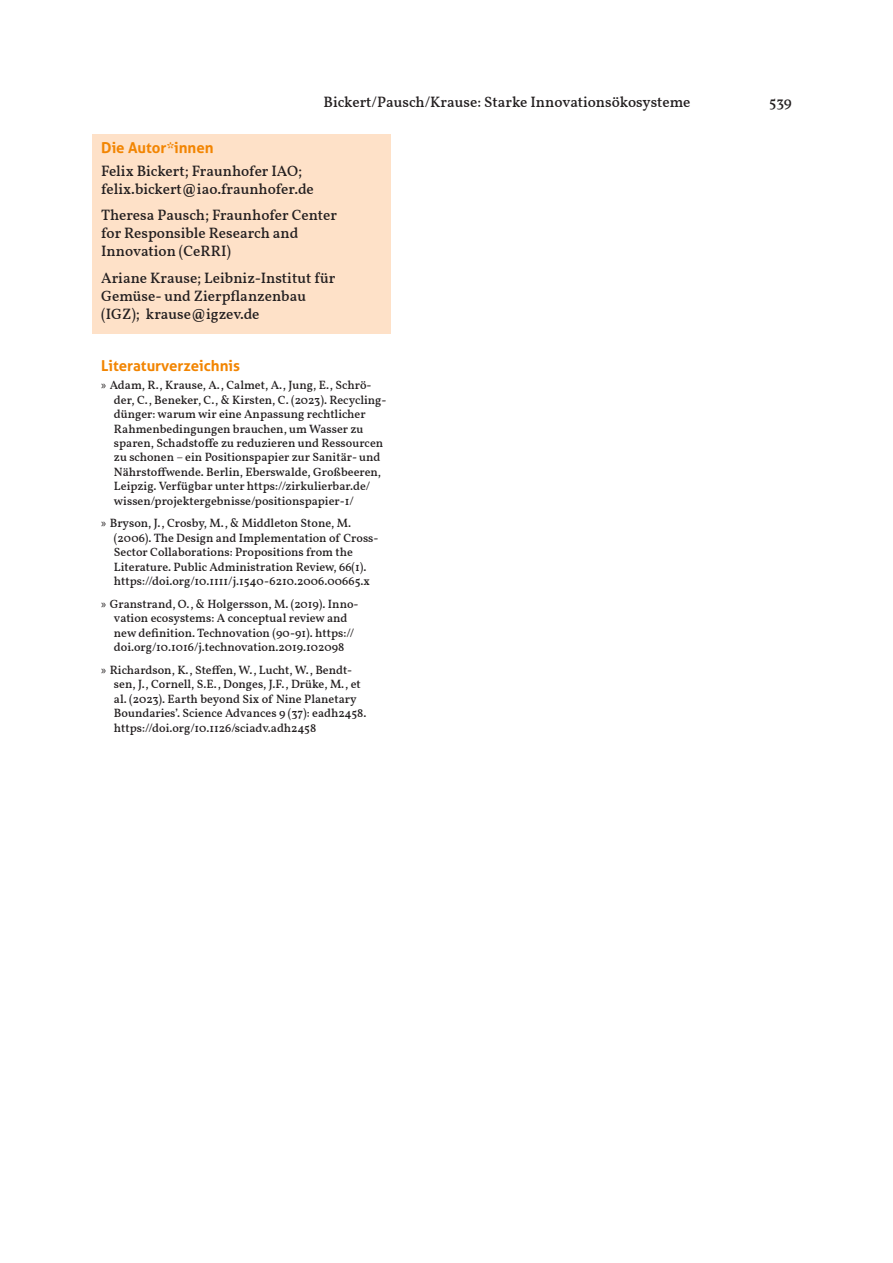
<style>
.page{position:relative;width:893px;height:1263px;background:#fff}
.page>*{position:absolute;margin:0;border:0;box-sizing:border-box;transform-origin:0 0}
.Autoren{font:500 15px/18px "Vollkorn";color:#231f20}
.Kopfzeile_rechts{font:500 15px "Vollkorn";color:#231f20}
.Literatur_Weiterlesen_Titel{font:700 15px "Aller";color:#f28502}
.Autoren_Titel{font:700 15px "Aller";color:#f28502}
.t1{font:500 12px/14.4px "Vollkorn";color:#231f20}
.s1{font-family:"Myriad Pro";font-weight:400}
</style>
<div class="page">
<div style="left:93px;top:134px;width:298px;height:32px;background:#fee1c8"></div>
<div style="left:93px;top:153px;width:298px;height:56px;background:#fee1c8"></div>
<div style="left:93px;top:197px;width:298px;height:74px;background:#fee1c8"></div>
<div style="left:93px;top:260px;width:298px;height:74px;background:#fee1c8"></div>
<p class="Kopfzeile_rechts" style="left:323px;top:91px;width:369px">Bickert/Pausch/Krause: Starke Innovationsökosysteme</p>
<p class="Autoren" style="left:769px;top:92px;width:24px">539</p>
<p class="Autoren_Titel" style="left:101px;top:139px;width:114px">Die Autor*innen</p>
<p class="Autoren" style="left:101px;top:161px;width:214px">Felix Bickert; Fraunhofer IAO; felix.bickert@iao.fraunhofer.de</p>
<p class="Autoren" style="left:101px;top:205px;width:237px">Theresa Pausch; Fraunhofer Center for Responsible Research and<br>Innovation (CeRRI)</p>
<p class="Autoren" style="left:101px;top:268px;width:235px">Ariane Krause; Leibniz-Institut für<br>Gemüse- und Zierpflanzenbau (IGZ); krause@igzev.de</p>
<p class="Literatur_Weiterlesen_Titel" style="left:101px;top:356px;width:140px">Literaturverzeichnis</p>
<p class="t1" style="left:114px;top:377px;width:274px;text-indent:-13px"><span class="s1">»</span> Adam, R., Krause, A., Calmet, A., Jung, E., Schrö&shy;der, C., Beneker, C., &amp; Kirsten, C. (2023). Recycling&shy;dünger: warum wir eine Anpassung rechtlicher Rahmenbedingungen brauchen, um Wasser zu sparen, Schadstoffe zu reduzieren und Ressourcen zu schonen – ein Positionspapier zur Sanitär- und Nährstoffwende. Berlin, Eberswalde, Großbeeren, Leipzig. Verfügbar unter https://zirkulierbar.de/ wissen/projektergebnisse/positionspapier-1/</p>
<p class="t1" style="left:114px;top:515px;width:266px;text-indent:-13px"><span class="s1">»</span> Bryson, J., Crosby, M., &amp; Middleton Stone, M. (2006). The Design and Implementation of Cross-Sector Collaborations: Propositions from the Literature. Public Administration Review, 66(1). https://doi.org/10.1111/j.1540-6210.2006.00665.x</p>
<p class="t1" style="left:114px;top:596px;width:246px;text-indent:-13px"><span class="s1">»</span> Granstrand, O., &amp; Holgersson, M. (2019). Inno&shy;vation ecosystems: A conceptual review and new definition. Technovation (90-91). https:// doi.org/10.1016/j.technovation.2019.102098</p>
<p class="t1" style="left:114px;top:662px;width:254px;text-indent:-13px"><span class="s1">»</span> Richardson, K., Steffen, W., Lucht, W., Bendt&shy;sen, J., Cornell, S.E., Donges, J.F., Drüke, M., et al. (2023). Earth beyond Six of Nine Planetary Boundaries’. Science Advances 9 (37): eadh2458. https://doi.org/10.1126/sciadv.adh2458</p>
</div>
